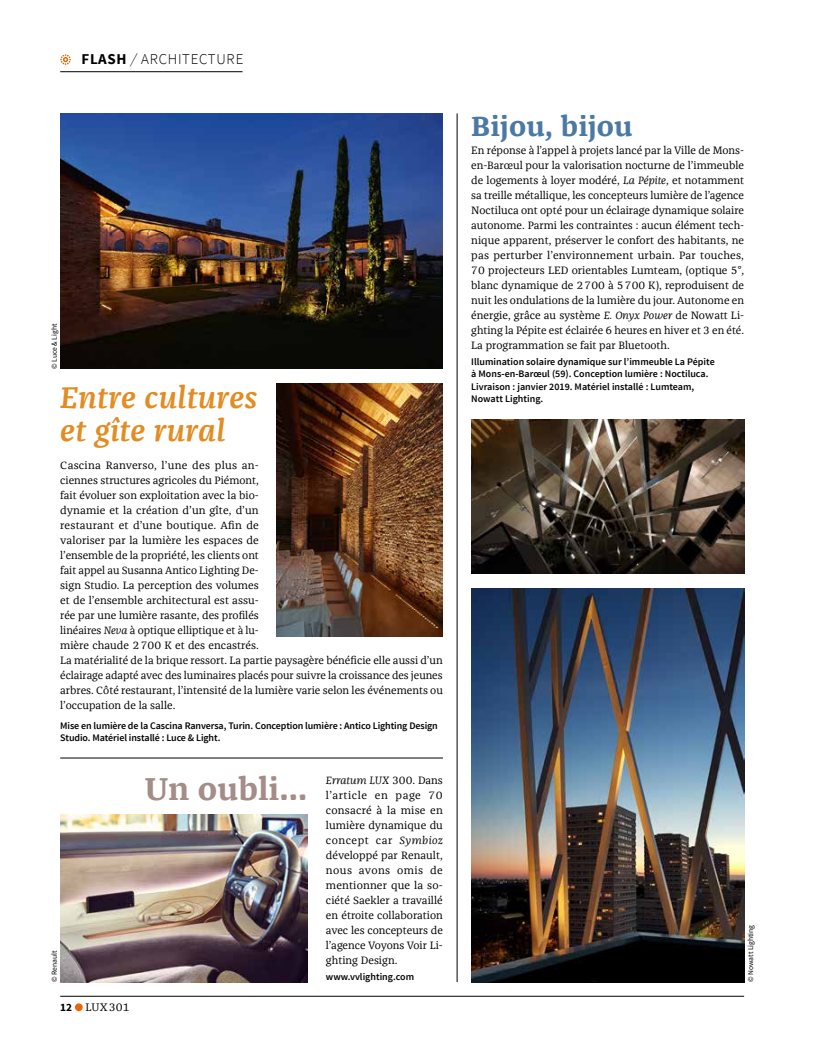
<style>
.page{position:relative;width:815px;height:1053px;background:#fff}
.page>*{position:absolute;margin:0;border:0;box-sizing:border-box;transform-origin:0 0}
.t1{font:700 32.5px "Franziska Offc";letter-spacing:.01em;color:#a48c88}
.t2{font:italic 600 31.25px/32.5px "Franziska Offc";letter-spacing:.01em;color:#e18d23}
.t3{font:700 28.75px "Franziska Offc";letter-spacing:.01em;color:#4c79a3}
.t4{font:300 15px "Source Sans Pro";letter-spacing:.05em;color:#000}
.t5{font:11.25px "Franziska Offc";color:#000}
.t6{font:11px/15px "Franziska Offc";color:#000;text-align:justify}
.t7{font:600 10px/12.5px "Source Sans Pro";color:#000}
.t8{font:7.5px "Source Sans Pro";color:#000}
.s1{font-weight:700}
.s2{font-style:italic}
.s3{font-family:"Source Sans Pro";font-weight:700}
</style>
<div class="page">
<div style="left:75px;top:1003px;width:8px;height:8px;background:#ec6608;border-radius:50%"></div>
<hr style="left:60px;top:995px;width:684px;height:1px;background:#000">
<hr style="left:60px;top:757px;width:383px;height:1px;background:#000">
<hr style="left:457px;top:113px;width:1px;height:868px;background:#000">
<hr style="left:60px;top:71px;width:183px;height:1px;background:#000">
<svg style="left:60px;top:54px;width:11px;height:11px"></svg>
<img style="left:277px;top:384px;width:166px;height:252px">
<img style="left:60px;top:113px;width:383px;height:256px">
<img style="left:471px;top:420px;width:273px;height:153px">
<img style="left:471px;top:588px;width:273px;height:393px">
<img style="left:60px;top:814px;width:247px;height:167px">
<h3 class="t4" style="left:81px;top:50px;width:163px"><span class="s1">FLASH</span> <span class="s2">/</span> ARCHITECTURE</h3>
<p class="t8" style="left:50px;top:369px;width:47px;rotate:-90deg">© Luce &amp; Light</p>
<h2 class="t2" style="left:60px;top:382px;width:198px">Entre cultures et gîte rural</h2>
<p class="t6" style="left:60px;top:458px;width:384px;text-align:left">Cascina Ranverso, l’une des plus an-<br>ciennes structures agricoles du Piémont,<br>fait évoluer son exploitation avec la bio-<br>dynamie et la création d’un gîte, d’un<br>restaurant et d’une boutique. Afin de<br>valoriser par la lumière les espaces de<br>l’ensemble de la propriété, les clients ont<br>fait appel au Susanna Antico Lighting De-<br>sign Studio. La perception des volumes<br>et de l’ensemble architectural est assu-<br>rée par une lumière rasante, des profilés<br>linéaires <span class="s2">Neva</span> à optique elliptique et à lu-<br>mière chaude 2700 K et des encastrés.<br>La matérialité de la brique ressort. La partie paysagère bénéficie elle aussi d’un éclairage adapté avec des luminaires placés pour suivre la croissance des jeunes arbres. Côté restaurant, l’intensité de la lumière varie selon les événements ou l’occupation de la salle.</p>
<p class="t7" style="left:60px;top:719px;width:379px">Mise en lumière de la Cascina Ranversa, Turin. Conception lumière : Antico Lighting Design<br>Studio. Matériel installé : Luce &amp; Light.</p>
<h1 class="t1" style="left:145px;top:770px;width:164px">Un oubli…</h1>
<p class="t8" style="left:50px;top:981px;width:33px;rotate:-90deg">© Renault</p>
<p class="t5" style="left:60px;top:1000px;width:71px"><span class="s3">12</span> LUX301</p>
<p class="t6" style="left:326px;top:773px;width:118px"><span class="s2">Erratum LUX</span> 300. Dans l’article en page 70 consacré à la mise en lumière dynamique du concept car <span class="s2">Symbioz </span>développé par Renault, nous avons omis de mentionner que la so&shy;ciété Saekler a travaillé en étroite collaboration avec les concepteurs de l’agence Voyons Voir Li&shy;ghting Design.</p>
<p class="t7" style="left:326px;top:970px;width:90px">www.vvlighting.com</p>
<h3 class="t3" style="left:471px;top:110px;width:163px">Bijou, bijou</h3>
<p class="t6" style="left:471px;top:143px;width:274px">En réponse à l’appel à projets lancé par la Ville de Mons&shy;en-Barœul pour la valorisation nocturne de l’immeuble de logements à loyer modéré, <span class="s2">La Pépite</span>, et notamment sa treille métallique, les concepteurs lumière de l’agence Noctiluca ont opté pour un éclairage dynamique solaire autonome. Parmi les contraintes : aucun élément tech&shy;nique apparent, préserver le confort des habitants, ne pas perturber l’environnement urbain. Par touches, 70 projecteurs LED orientables Lumteam, (optique 5°, blanc dynamique de 2700 à 5700 K), reproduisent de nuit les ondulations de la lumière du jour. Autonome en énergie, grâce au système <span class="s2">E. Onyx Power</span> de Nowatt Li&shy;ghting la Pépite est éclairée 6 heures en hiver et 3 en été.<br>La programmation se fait par Bluetooth.</p>
<p class="t7" style="left:471px;top:355px;width:245px">Illumination solaire dynamique sur l’immeuble La Pépite à Mons-en-Barœul (59). Conception lumière : Noctiluca.<br>Livraison : janvier 2019. Matériel installé : Lumteam, Nowatt Lighting.</p>
<p class="t8" style="left:746px;top:981px;width:59px;rotate:-90deg">© Nowatt Lighting</p>
</div>
